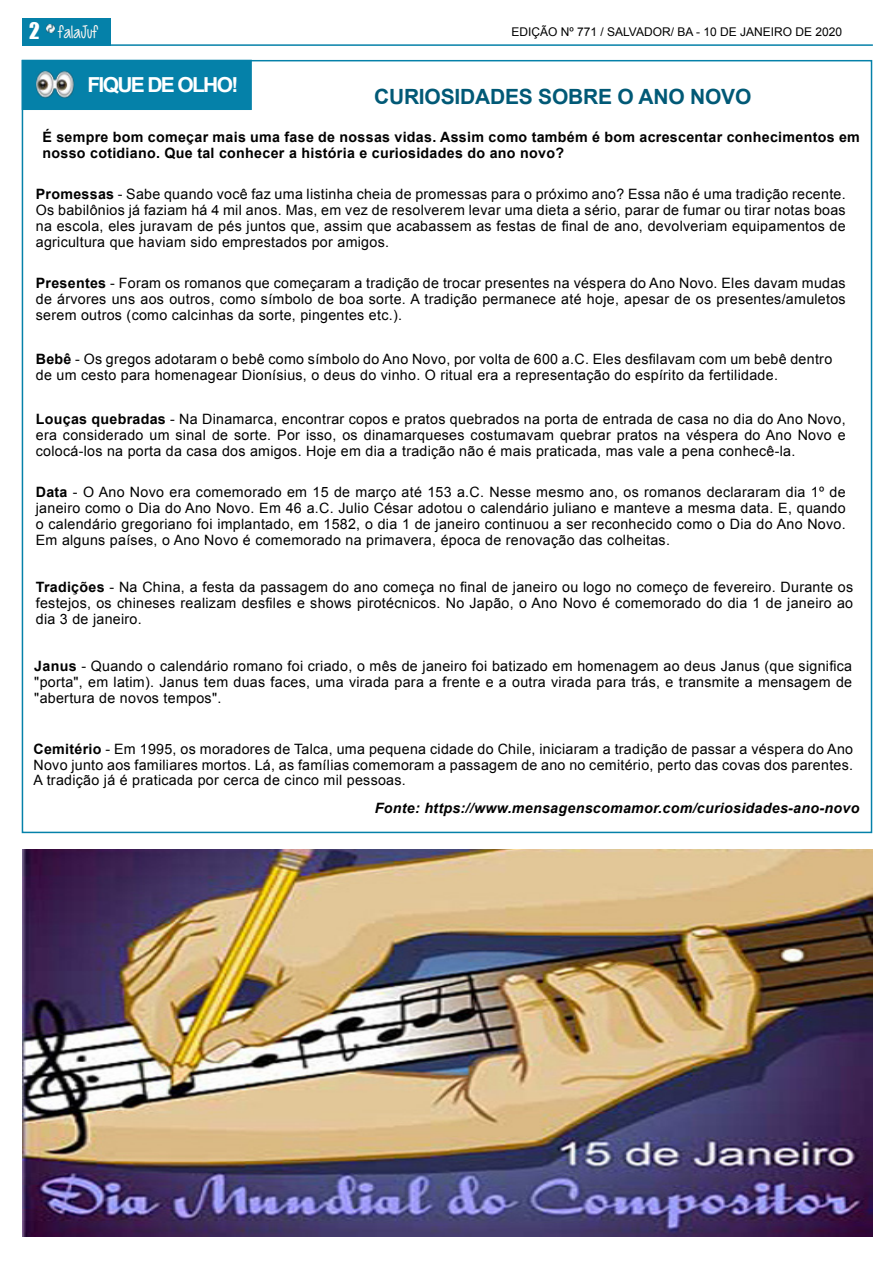
<style>
.page{position:relative;width:893px;height:1263px;background:#fff}
.page>*{position:absolute;margin:0;border:0;box-sizing:border-box;transform-origin:0 0}
.t1{font:700 21px "Arial";letter-spacing:-.01em;color:#015976}
.t2{font:700 20.7px "Arial";letter-spacing:-.08em;color:#fff}
.t3{font:18px "Cutie Patootie";letter-spacing:-.01em;color:#f9f5f1}
.t4{font:14.25px/15.8px "Arial";letter-spacing:.02em;color:#000;text-align:justify}
.t5{font:700 14.25px/15.8px "Arial";letter-spacing:.02em;color:#000}
.t6{font:italic 700 14.25px "Arial";letter-spacing:.02em;color:#000}
.t7{font:12px "Arial";color:#000}
.s1{font-family:"Impact";font-size:21px;color:#fff}
.s2{font-weight:700}
</style>
<div class="page">
<hr style="left:22px;top:44px;width:851px;height:2px;background:#0581a9">
<div style="left:22px;top:18px;width:89px;height:27px;background:#0581a9"></div>
<svg style="left:46px;top:24px;width:9px;height:8px"></svg>
<div style="left:22px;top:60px;width:850px;height:773px;background:#fff;border:2px solid #0581a9"></div>
<div style="left:22px;top:60px;width:230px;height:50px;background:#0581a9"></div>
<img style="left:36px;top:71px;width:38px;height:27px">
<img style="left:22px;top:850px;width:851px;height:387px">
<p class="t3" style="left:29px;top:23px;width:70px"><span class="s1">2</span> falaJuf</p>
<p class="t7" style="left:511px;top:24px;width:332px">EDIÇÃO Nº 771 / SALVADOR/ BA - 10 DE JANEIRO DE 2020</p>
<h2 class="t2" style="left:87px;top:71px;width:152px">FIQUE DE OLHO!</h2>
<h1 class="t1" style="left:374px;top:83px;width:379px">CURIOSIDADES SOBRE O ANO NOVO</h1>
<p class="t5" style="left:43px;top:130px;width:819px">É sempre bom começar mais uma fase de nossas vidas. Assim como também é bom acrescentar conhecimentos em nosso cotidiano. Que tal conhecer a história e curiosidades do ano novo?</p>
<p class="t4" style="left:36px;top:187px;width:811px"><span class="s2">Promessas</span> - Sabe quando você faz uma listinha cheia de promessas para o próximo ano? Essa não é uma tradição recente.<br>Os babilônios já faziam há 4 mil anos. Mas, em vez de resolverem levar uma dieta a sério, parar de fumar ou tirar notas boas na escola, eles juravam de pés juntos que, assim que acabassem as festas de final de ano, devolveriam equipamentos de agricultura que haviam sido emprestados por amigos.</p>
<p class="t4" style="left:36px;top:276px;width:811px"><span class="s2">Presentes</span> - Foram os romanos que começaram a tradição de trocar presentes na véspera do Ano Novo. Eles davam mudas de árvores uns aos outros, como símbolo de boa sorte. A tradição permanece até hoje, apesar de os presentes/amuletos serem outros (como calcinhas da sorte, pingentes etc.).</p>
<p class="t4" style="left:36px;top:352px;width:798px"><span class="s2">Bebê</span> - Os gregos adotaram o bebê como símbolo do Ano Novo, por volta de 600 a.C. Eles desfilavam com um bebê dentro de um cesto para homenagear Dionísius, o deus do vinho. O ritual era a representação do espírito da fertilidade.</p>
<p class="t4" style="left:36px;top:411px;width:811px"><span class="s2">Louças quebradas</span> - Na Dinamarca, encontrar copos e pratos quebrados na porta de entrada de casa no dia do Ano Novo, era considerado um sinal de sorte. Por isso, os dinamarqueses costumavam quebrar pratos na véspera do Ano Novo e colocá-los na porta da casa dos amigos. Hoje em dia a tradição não é mais praticada, mas vale a pena conhecê-la.</p>
<p class="t4" style="left:36px;top:484px;width:811px"><span class="s2">Data</span> - O Ano Novo era comemorado em 15 de março até 153 a.C. Nesse mesmo ano, os romanos declararam dia 1º de janeiro como o Dia do Ano Novo. Em 46 a.C. Julio César adotou o calendário juliano e manteve a mesma data. E, quando o calendário gregoriano foi implantado, em 1582, o dia 1 de janeiro continuou a ser reconhecido como o Dia do Ano Novo.<br>Em alguns países, o Ano Novo é comemorado na primavera, época de renovação das colheitas.</p>
<p class="t4" style="left:36px;top:580px;width:819px"><span class="s2">Tradições</span> - Na China, a festa da passagem do ano começa no final de janeiro ou logo no começo de fevereiro. Durante os festejos, os chineses realizam desfiles e shows pirotécnicos. No Japão, o Ano Novo é comemorado do dia 1 de janeiro ao dia 3 de janeiro.</p>
<p class="t4" style="left:34px;top:658px;width:819px"><span class="s2">Janus</span> - Quando o calendário romano foi criado, o mês de janeiro foi batizado em homenagem ao deus Janus (que significa "porta", em latim). Janus tem duas faces, uma virada para a frente e a outra virada para trás, e transmite a mensagem de "abertura de novos tempos".</p>
<p class="t4" style="left:33px;top:741px;width:821px"><span class="s2">Cemitério</span> - Em 1995, os moradores de Talca, uma pequena cidade do Chile, iniciaram a tradição de passar a véspera do Ano Novo junto aos familiares mortos. Lá, as famílias comemoram a passagem de ano no cemitério, perto das covas dos parentes.<br>A tradição já é praticada por cerca de cinco mil pessoas.</p>
<p class="t6" style="left:375px;top:798px;width:486px">Fonte: https://www.mensagenscomamor.com/curiosidades-ano-novo</p>
</div>
